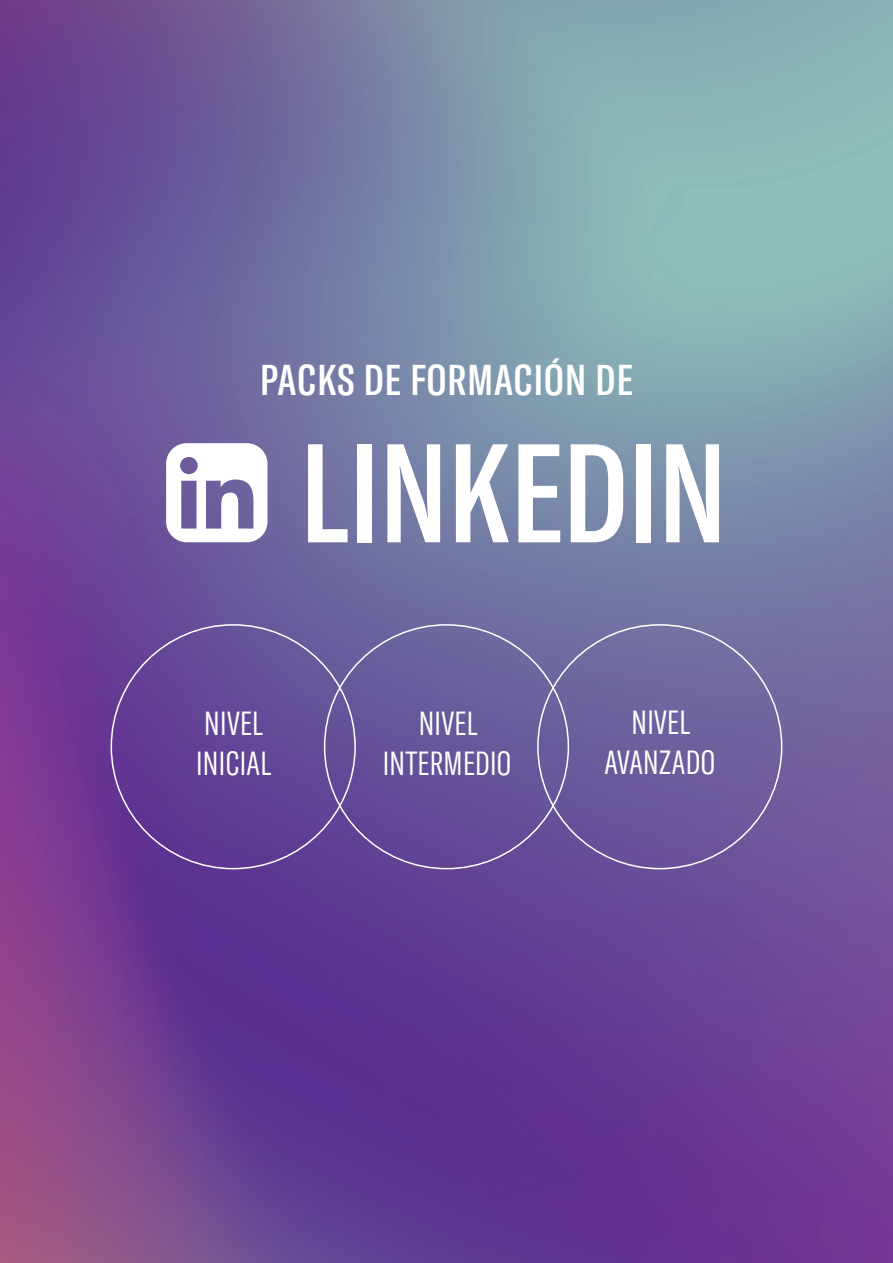
<style>
.page{position:relative;width:893px;height:1263px;background:#fff}
.page>*{position:absolute;margin:0;border:0;box-sizing:border-box;transform-origin:0 0}
.t1{font:500 extra-condensed 138px "GT America";color:#fff}
.t2{font:500 extra-condensed 42.45px "GT America";letter-spacing:.025em;color:#fff}
.t3{font:300 extra-condensed 33px/39.6px "GT America";letter-spacing:.01em;color:#fff;text-align:center}
</style>
<div class="page">
<img style="left:0;top:0;width:893px;height:1263px">
<svg style="left:166px;top:443px;width:101px;height:99px"></svg>
<p class="t2" style="left:260px;top:355px;width:374px">PACKS DE FORMACIÓN DE</p>
<h1 class="t1" style="left:300px;top:412px;width:428px">LINKEDIN</h1>
<p class="t3" style="left:196px;top:704px;width:77px;text-align:left">NIVEL<br>INICIAL</p>
<p class="t3" style="left:383px;top:704px;width:130px">NIVEL<br>INTERMEDIO</p>
<p class="t3" style="left:604px;top:703px;width:112px">NIVEL<br>AVANZADO</p>
</div>
